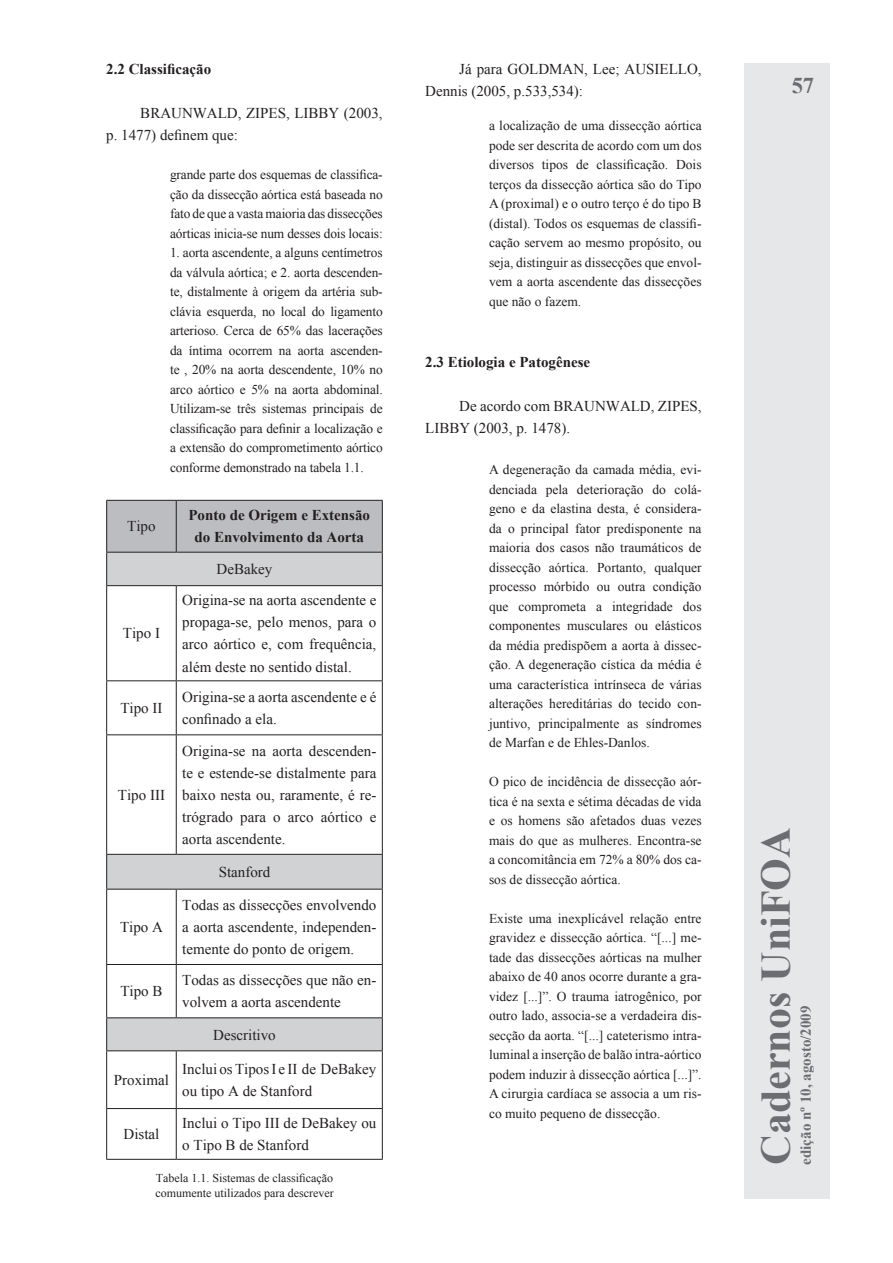
<style>
.page{position:relative;width:893px;height:1263px;background:#fff}
.page>*{position:absolute;margin:0;border:0;box-sizing:border-box;transform-origin:0 0}
.t1{font:700 42px "Times New Roman";color:#6c6d70}
.t2{font:700 22.5px "Times New Roman";color:#6c6d70}
.t3{font:15px/22px "Times New Roman";color:#231f20}
.t4{font:700 15px/22px "Times New Roman";color:#231f20;text-align:center}
.t5{font:700 15px "Times New Roman";color:#6c6d70}
.t6{font:13.5px/19.5px "Times New Roman";color:#231f20;text-align:justify}
.t7{font:12px/14.4px "Times New Roman";color:#231f20}
</style>
<div class="page">
<div style="left:744px;top:64px;width:85px;height:1135px;background:#e6e7e9"></div>
<div style="left:107px;top:501px;width:275px;height:51px;background:#bcbdc0"></div>
<svg style="left:107px;top:553px;width:275px;height:497px"></svg>
<hr style="left:106px;top:500px;width:70px;height:1px;background:#231f20">
<hr style="left:106px;top:501px;width:1px;height:51px;background:#231f20">
<hr style="left:176px;top:500px;width:207px;height:1px;background:#231f20">
<hr style="left:176px;top:501px;width:1px;height:51px;background:#231f20">
<hr style="left:382px;top:501px;width:1px;height:51px;background:#231f20">
<hr style="left:106px;top:552px;width:70px;height:1px;background:#231f20">
<hr style="left:106px;top:552px;width:1px;height:33px;background:#231f20">
<hr style="left:176px;top:552px;width:207px;height:1px;background:#231f20">
<hr style="left:382px;top:552px;width:1px;height:33px;background:#231f20">
<hr style="left:106px;top:585px;width:70px;height:1px;background:#231f20">
<hr style="left:106px;top:586px;width:1px;height:94px;background:#231f20">
<hr style="left:176px;top:585px;width:207px;height:1px;background:#231f20">
<hr style="left:176px;top:586px;width:1px;height:94px;background:#231f20">
<hr style="left:382px;top:586px;width:1px;height:94px;background:#231f20">
<hr style="left:106px;top:680px;width:70px;height:1px;background:#231f20">
<hr style="left:106px;top:681px;width:1px;height:53px;background:#231f20">
<hr style="left:176px;top:680px;width:207px;height:1px;background:#231f20">
<hr style="left:176px;top:681px;width:1px;height:53px;background:#231f20">
<hr style="left:382px;top:681px;width:1px;height:53px;background:#231f20">
<hr style="left:106px;top:734px;width:70px;height:1px;background:#231f20">
<hr style="left:106px;top:735px;width:1px;height:119px;background:#231f20">
<hr style="left:176px;top:734px;width:207px;height:1px;background:#231f20">
<hr style="left:176px;top:735px;width:1px;height:119px;background:#231f20">
<hr style="left:382px;top:735px;width:1px;height:119px;background:#231f20">
<hr style="left:106px;top:854px;width:70px;height:1px;background:#231f20">
<hr style="left:106px;top:855px;width:1px;height:34px;background:#231f20">
<hr style="left:176px;top:854px;width:207px;height:1px;background:#231f20">
<hr style="left:382px;top:855px;width:1px;height:34px;background:#231f20">
<hr style="left:106px;top:889px;width:70px;height:1px;background:#231f20">
<hr style="left:106px;top:889px;width:1px;height:75px;background:#231f20">
<hr style="left:176px;top:889px;width:207px;height:1px;background:#231f20">
<hr style="left:176px;top:889px;width:1px;height:75px;background:#231f20">
<hr style="left:382px;top:889px;width:1px;height:75px;background:#231f20">
<hr style="left:106px;top:964px;width:70px;height:1px;background:#231f20">
<hr style="left:106px;top:965px;width:1px;height:52px;background:#231f20">
<hr style="left:176px;top:964px;width:207px;height:1px;background:#231f20">
<hr style="left:176px;top:965px;width:1px;height:52px;background:#231f20">
<hr style="left:382px;top:965px;width:1px;height:52px;background:#231f20">
<hr style="left:106px;top:1017px;width:70px;height:1px;background:#231f20">
<hr style="left:106px;top:1018px;width:1px;height:32px;background:#231f20">
<hr style="left:176px;top:1017px;width:207px;height:1px;background:#231f20">
<hr style="left:382px;top:1018px;width:1px;height:32px;background:#231f20">
<hr style="left:106px;top:1050px;width:70px;height:1px;background:#231f20">
<hr style="left:106px;top:1051px;width:1px;height:57px;background:#231f20">
<hr style="left:176px;top:1050px;width:207px;height:1px;background:#231f20">
<hr style="left:176px;top:1051px;width:1px;height:57px;background:#231f20">
<hr style="left:382px;top:1051px;width:1px;height:57px;background:#231f20">
<hr style="left:106px;top:1108px;width:70px;height:1px;background:#231f20">
<hr style="left:106px;top:1109px;width:1px;height:50px;background:#231f20">
<hr style="left:176px;top:1108px;width:207px;height:1px;background:#231f20">
<hr style="left:176px;top:1109px;width:1px;height:50px;background:#231f20">
<hr style="left:382px;top:1109px;width:1px;height:50px;background:#231f20">
<hr style="left:106px;top:1159px;width:70px;height:1px;background:#231f20">
<hr style="left:176px;top:1159px;width:207px;height:1px;background:#231f20">
<p class="t4" style="left:106px;top:58px;width:106px">2.2 Classificação</p>
<p class="t3" style="left:106px;top:102px;width:278px;text-indent:34px">BRAUNWALD, ZIPES, LIBBY (2003, p. 1477) definem que:</p>
<p class="t6" style="left:170px;top:165px;width:214px">grande parte dos esquemas de classifica&shy;ção da dissecção aórtica está baseada no fato de que a vasta maioria das dissecções aórticas inicia-se num desses dois locais:</p>
<p class="t6" style="left:170px;top:243px;width:214px">1. aorta ascendente, a alguns centímetros da válvula aórtica; e 2. aorta descenden&shy;te, distalmente à origem da artéria sub&shy;clávia esquerda, no local do ligamento arterioso. Cerca de 65% das lacerações da íntima ocorrem na aorta ascenden&shy;te , 20% na aorta descendente, 10% no arco aórtico e 5% na aorta abdominal.<br>Utilizam-se três sistemas principais de classificação para definir a localização e a extensão do comprometimento aórtico conforme demonstrado na tabela 1.1.</p>
<p class="t3" style="left:127px;top:515px;width:30px">Tipo</p>
<p class="t4" style="left:188px;top:504px;width:183px">Ponto de Origem e Extensão do Envolvimento da Aorta</p>
<p class="t3" style="left:217px;top:558px;width:57px">DeBakey</p>
<p class="t3" style="left:123px;top:622px;width:39px">Tipo I</p>
<p class="t3" style="left:182px;top:589px;width:196px;text-align:justify">Origina-se na aorta ascendente e propaga-se, pelo menos, para o arco aórtico e, com frequência, além deste no sentido distal.</p>
<p class="t3" style="left:120px;top:697px;width:44px">Tipo II</p>
<p class="t3" style="left:182px;top:686px;width:196px">Origina-se a aorta ascendente e é confinado a ela.</p>
<p class="t3" style="left:118px;top:783px;width:49px">Tipo III</p>
<p class="t3" style="left:120px;top:916px;width:44px">Tipo A</p>
<p class="t3" style="left:182px;top:739px;width:196px;text-align:justify">Origina-se na aorta descenden&shy;te e estende-se distalmente para baixo nesta ou, raramente, é re&shy;trógrado para o arco aórtico e aorta ascendente.</p>
<p class="t3" style="left:219px;top:861px;width:53px">Stanford</p>
<p class="t3" style="left:182px;top:894px;width:196px;text-align:justify">Todas as dissecções envolvendo a aorta ascendente, independen&shy;temente do ponto de origem.</p>
<p class="t3" style="left:120px;top:980px;width:44px">Tipo B</p>
<p class="t3" style="left:182px;top:969px;width:196px">Todas as dissecções que não en&shy;volvem a aorta ascendente</p>
<p class="t3" style="left:213px;top:1023px;width:64px">Descritivo</p>
<p class="t3" style="left:114px;top:1068px;width:57px">Proximal</p>
<p class="t3" style="left:182px;top:1057px;width:196px">Inclui os Tipos I e II de DeBakey ou tipo A de Stanford</p>
<p class="t3" style="left:124px;top:1123px;width:37px">Distal</p>
<p class="t3" style="left:182px;top:1112px;width:196px">Inclui o Tipo III de DeBakey ou o Tipo B de Stanford</p>
<p class="t7" style="left:155px;top:1171px;width:180px">Tabela 1.1. Sistemas de classificação comumente utilizados para descrever</p>
<p class="t3" style="left:425px;top:58px;width:278px;text-indent:34px">Já para GOLDMAN, Lee; AUSIELLO,<br>Dennis (2005, p.533,534):</p>
<p class="t6" style="left:489px;top:116px;width:214px">a localização de uma dissecção aórtica pode ser descrita de acordo com um dos diversos tipos de classificação. Dois terços da dissecção aórtica são do Tipo A (proximal) e o outro terço é do tipo B (distal). Todos os esquemas de classifi&shy;cação servem ao mesmo propósito, ou seja, distinguir as dissecções que envol&shy;vem a aorta ascendente das dissecções que não o fazem.</p>
<p class="t4" style="left:425px;top:350px;width:166px">2.3 Etiologia e Patogênese</p>
<p class="t3" style="left:425px;top:395px;width:278px;text-indent:34px">De acordo com BRAUNWALD, ZIPES,<br>LIBBY (2003, p. 1478).</p>
<p class="t6" style="left:489px;top:460px;width:214px">A degeneração da camada média, evi&shy;denciada pela deterioração do colá&shy;geno e da elastina desta, é considera&shy;da o principal fator predisponente na maioria dos casos não traumáticos de dissecção aórtica. Portanto, qualquer processo mórbido ou outra condição que comprometa a integridade dos componentes musculares ou elásticos da média predispõem a aorta à dissec&shy;ção. A degeneração cística da média é uma característica intrínseca de várias alterações hereditárias do tecido con&shy;juntivo, principalmente as síndromes de Marfan e de Ehles-Danlos.</p>
<p class="t6" style="left:489px;top:772px;width:214px">O pico de incidência de dissecção aór&shy;tica é na sexta e sétima décadas de vida e os homens são afetados duas vezes mais do que as mulheres. Encontra-se a concomitância em 72% a 80% dos ca&shy;sos de dissecção aórtica.</p>
<p class="t6" style="left:489px;top:908px;width:214px">Existe uma inexplicável relação entre gravidez e dissecção aórtica. “[...] me&shy;tade das dissecções aórticas na mulher abaixo de 40 anos ocorre durante a gra&shy;videz [...]”. O trauma iatrogênico, por outro lado, associa-se a verdadeira dis&shy;secção da aorta. “[...] cateterismo intra&shy;luminal a inserção de balão intra-aórtico podem induzir à dissecção aórtica [...]”.<br>A cirurgia cardíaca se associa a um ris&shy;co muito pequeno de dissecção.</p>
<h2 class="t2" style="left:792px;top:70px;width:24px">57</h2>
<h1 class="t1" style="left:747px;top:1165px;width:339px;rotate:-90deg">Cadernos UniFOA</h1>
<p class="t5" style="left:795px;top:1165px;width:161px;rotate:-90deg">edição nº 10, agosto/2009</p>
</div>
